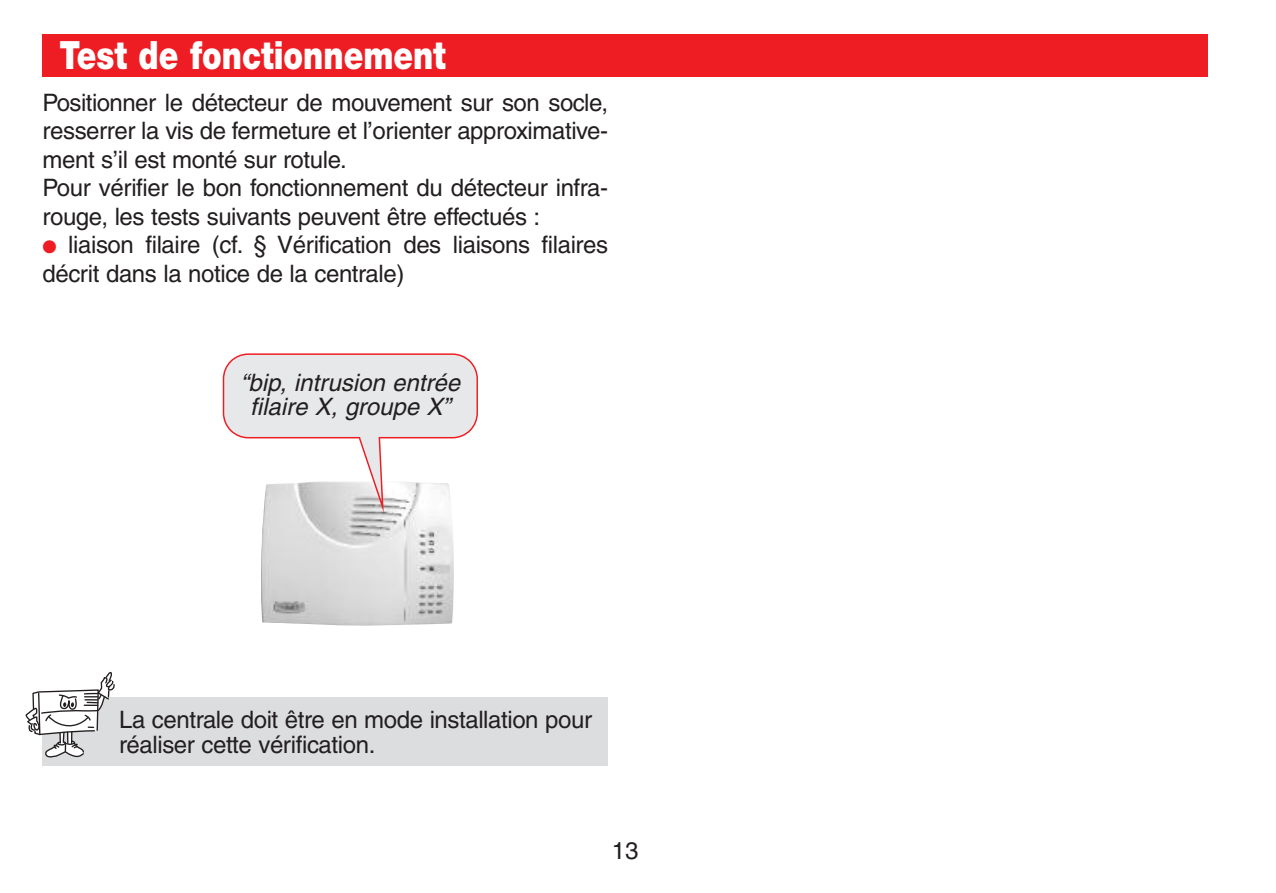
<style>
.page{position:relative;width:1276px;height:893px;background:#fff}
.page>*{position:absolute;margin:0;border:0;box-sizing:border-box;transform-origin:0 0}
.t1{font:900 39px "Helvetica Neue";color:#fff;scale:.8 1}
.t2{font:24px/28.5px "Helvetica";letter-spacing:-.015em;color:#231f20}
.t3{font:italic 24px/24px "Helvetica";color:#231f20;text-align:center}
.s1{color:#ee1d23}
</style>
<div class="page">
<div style="left:43px;top:34px;width:1165px;height:43px;background:#ee1d23"></div>
<div style="left:43px;top:697px;width:565px;height:68px;background:#dcdddf"></div>
<img style="left:261px;top:512px;width:193px;height:114px">
<svg style="left:223px;top:353px;width:255px;height:159px"></svg>
<svg style="left:26px;top:672px;width:89px;height:85px"></svg>
<h1 class="t1" style="left:60px;top:41px;width:484px">Test de fonctionnement</h1>
<p class="t2" style="left:42px;top:90px;width:567px">Positionner le détecteur de mouvement sur son socle, resserrer la vis de fermeture et l’orienter approximative&shy;ment s’il est monté sur rotule.<br>Pour vérifier le bon fonctionnement du détecteur infra&shy;rouge, les tests suivants peuvent être effectués :</p>
<p class="t2" style="left:42px;top:233px;width:567px"><span class="s1">●</span> liaison filaire (cf. § Vérification des liaisons filaires décrit dans la notice de la centrale)</p>
<p class="t3" style="left:240px;top:373px;width:221px">“bip, intrusion entrée filaire X, groupe X”</p>
<p class="t2" style="left:119px;top:709px;width:474px;line-height:25.5px">La centrale doit être en mode installation pour réaliser cette vérification.</p>
<p class="t2" style="left:612px;top:839px;width:28px">13</p>
</div>
